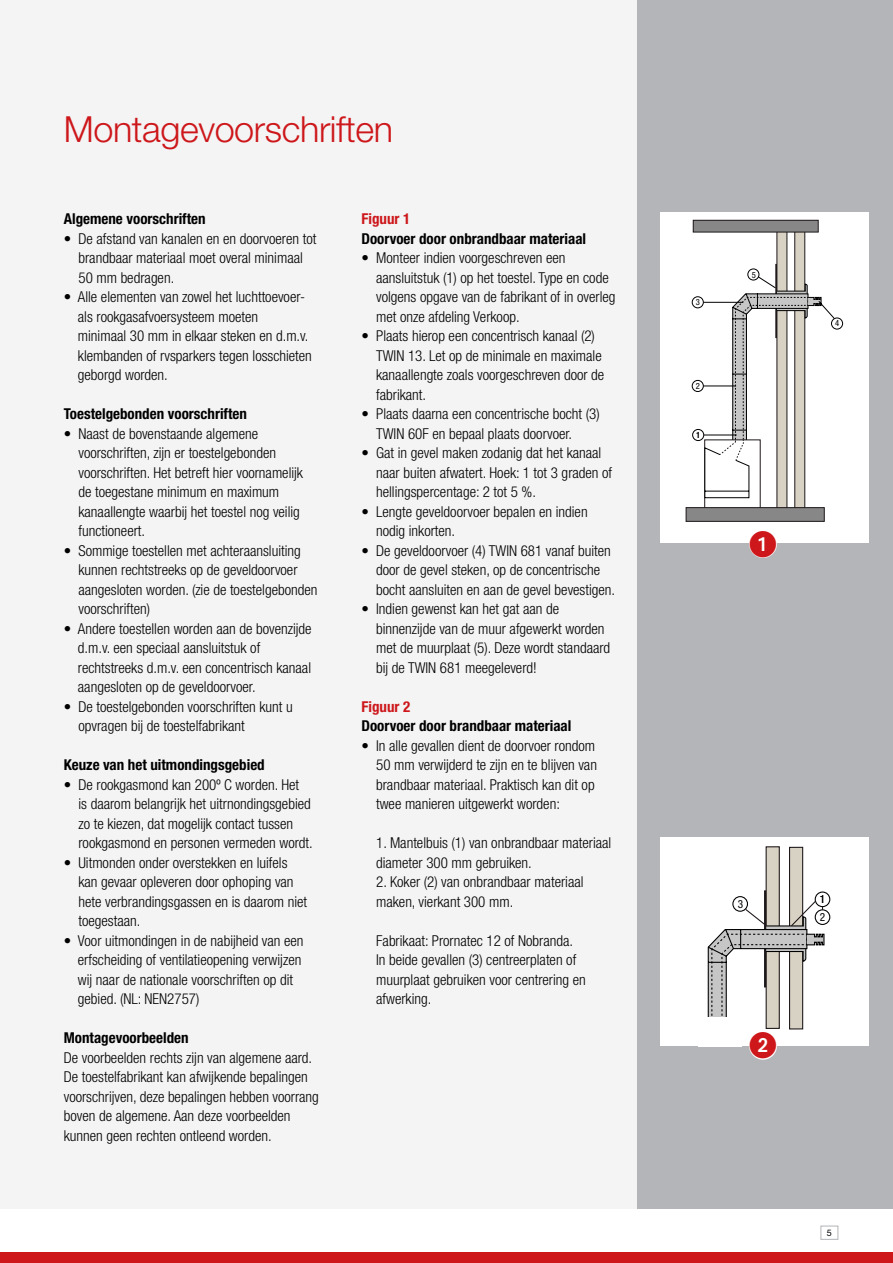
<style>
.page{position:relative;width:893px;height:1263px;background:#fff}
.page>*{position:absolute;margin:0;border:0;box-sizing:border-box;transform-origin:0 0}
.t1{font:300 36px "Helvetica Neue";letter-spacing:-.01em;color:#cd171a}
.t2{font:27px "European Pi One";color:#cd171a}
.t3{font:300 condensed 15px/19.5px "Helvetica Neue";color:#000}
.t4{font:700 condensed 15px "Helvetica Neue";color:#000}
.t5{font:700 condensed 15px "Helvetica Neue";color:#cd171a}
.t6{font:condensed 11.25px/17.9px "Helvetica Neue LT Std";color:#000}
.t7{font:9px "Helvetica Neue";color:#000}
.t8{font:condensed 8.55px "Helvetica Neue LT Std";color:#000}
</style>
<div class="page">
<div style="left:821px;top:1226px;width:17px;height:13px;background:#fff;border:1px solid #b3b5b8"></div>
<div style="left:0;top:1252px;width:893px;height:11px;background:#cd171a"></div>
<div style="left:0;top:0;width:638px;height:1208px;background:#f4f4f5"></div>
<div style="left:638px;top:0;width:255px;height:1208px;background:#b3b5b8"></div>
<div style="left:660px;top:213px;width:208px;height:330px;background:#fff"></div>
<div style="left:777px;top:231px;width:10px;height:278px;background:#d8d2c4"></div>
<div style="left:795px;top:231px;width:10px;height:278px;background:#d8d2c4"></div>
<div style="left:794px;top:231px;width:11px;height:279px;border:1px solid #1d1719"></div>
<hr style="left:775px;top:264px;width:2px;height:74px;background:#1d1719">
<div style="left:693px;top:220px;width:125px;height:12px;background:#878787"></div>
<div style="left:693px;top:220px;width:126px;height:12px;border:1px solid #1d1719"></div>
<div style="left:686px;top:507px;width:139px;height:15px;background:#878787;border:1px solid #1d1719"></div>
<div style="left:692px;top:429px;width:12px;height:12px;border:1px solid #000;border-radius:50%"></div>
<div style="left:692px;top:380px;width:12px;height:12px;border:1px solid #000;border-radius:50%"></div>
<div style="left:692px;top:296px;width:12px;height:12px;border:1px solid #000;border-radius:50%"></div>
<div style="left:747px;top:268px;width:12px;height:12px;border:1px solid #000;border-radius:50%"></div>
<div style="left:831px;top:318px;width:12px;height:11px;border:1px solid #000;border-radius:50%"></div>
<svg style="left:702px;top:276px;width:133px;height:234px"></svg>
<div style="left:660px;top:838px;width:208px;height:208px;background:#fff"></div>
<div style="left:766px;top:847px;width:13px;height:181px;background:#d8d2c4"></div>
<div style="left:766px;top:846px;width:14px;height:183px;border:1px solid #1d1719"></div>
<div style="left:789px;top:847px;width:14px;height:182px;background:#d8d2c4"></div>
<div style="left:789px;top:847px;width:14px;height:182px;border:1px solid #1d1719"></div>
<hr style="left:764px;top:890px;width:2px;height:97px;background:#1d1719">
<div style="left:815px;top:891px;width:15px;height:16px;border:1px solid #000;border-radius:50%"></div>
<div style="left:815px;top:909px;width:15px;height:16px;border:1px solid #000;border-radius:50%"></div>
<div style="left:732px;top:896px;width:16px;height:16px;border:1px solid #000;border-radius:50%"></div>
<svg style="left:707px;top:900px;width:118px;height:130px"></svg>
<div style="left:749px;top:530px;width:28px;height:28px;background:#fff;border-radius:50%"></div>
<div style="left:749px;top:1032px;width:28px;height:28px;background:#fff;border-radius:50%"></div>
<h1 class="t1" style="left:64px;top:107px;width:331px">Montagevoorschriften</h1>
<p class="t4" style="left:64px;top:210px;width:143px">Algemene voorschriften</p>
<p class="t3" style="left:78px;top:229px;width:239px;text-indent:-15px">• De afstand van kanalen en en doorvoeren tot brandbaar materiaal moet overal minimaal<br>50 mm bedragen.</p>
<p class="t3" style="left:78px;top:287px;width:236px;text-indent:-14px">• Alle elementen van zowel het luchttoevoer&shy;als rookgasafvoersysteem moeten<br>minimaal 30 mm in elkaar steken en d.m.v. klembanden of rvsparkers tegen losschieten geborgd worden.</p>
<p class="t4" style="left:64px;top:405px;width:185px">Toestelgebonden voorschriften</p>
<p class="t3" style="left:78px;top:424px;width:226px;text-indent:-15px">• Naast de bovenstaande algemene voorschriften, zijn er toestelgebonden voorschriften. Het betreft hier voornamelijk de toegestane minimum en maximum kanaallengte waarbij het toestel nog veilig functioneert.</p>
<p class="t3" style="left:78px;top:541px;width:241px;text-indent:-15px">• Sommige toestellen met achteraansluiting kunnen rechtstreeks op de geveldoorvoer aangesloten worden. (zie de toestelgebonden voorschriften)</p>
<p class="t3" style="left:78px;top:619px;width:235px;text-indent:-14px">• Andere toestellen worden aan de bovenzijde d.m.v. een speciaal aansluitstuk of rechtstreeks d.m.v. een concentrisch kanaal aangesloten op de geveldoorvoer.</p>
<p class="t3" style="left:78px;top:697px;width:216px;text-indent:-15px">• De toestelgebonden voorschriften kunt u opvragen bij de toestelfabrikant</p>
<p class="t4" style="left:64px;top:756px;width:203px">Keuze van het uitmondingsgebied</p>
<p class="t3" style="left:78px;top:775px;width:236px;text-indent:-15px">• De rookgasmond kan 200º C worden. Het<br>is daarom belangrijk het uitrnondingsgebied zo te kiezen, dat mogelijk contact tussen rookgasmond en personen vermeden wordt.</p>
<p class="t3" style="left:78px;top:853px;width:230px;text-indent:-15px">• Uitmonden onder overstekken en luifels kan gevaar opleveren door ophoping van hete verbrandingsgassen en is daarom niet toegestaan.</p>
<p class="t3" style="left:78px;top:931px;width:227px;text-indent:-14px">• Voor uitmondingen in de nabijheid van een erfscheiding of ventilatieopening verwijzen wij naar de nationale voorschriften op dit gebied. (NL: NEN2757)</p>
<p class="t4" style="left:64px;top:1029px;width:126px">Montagevoorbeelden</p>
<p class="t3" style="left:64px;top:1048px;width:257px">De voorbeelden rechts zijn van algemene aard.<br>De toestelfabrikant kan afwijkende bepalingen voorschrijven, deze bepalingen hebben voorrang boven de algemene. Aan deze voorbeelden kunnen geen rechten ontleend worden.</p>
<p class="t5" style="left:361px;top:210px;width:50px">Figuur 1</p>
<p class="t4" style="left:361px;top:229px;width:226px">Doorvoer door onbrandbaar materiaal</p>
<p class="t3" style="left:376px;top:248px;width:241px;text-indent:-15px">• Monteer indien voorgeschreven een aansluitstuk (1) op het toestel. Type en code volgens opgave van de fabrikant of in overleg met onze afdeling Verkoop.</p>
<p class="t3" style="left:376px;top:326px;width:230px;text-indent:-15px">• Plaats hierop een concentrisch kanaal (2)<br>TWIN 13. Let op de minimale en maximale kanaallengte zoals voorgeschreven door de fabrikant.</p>
<p class="t3" style="left:376px;top:404px;width:225px;text-indent:-15px">• Plaats daarna een concentrische bocht (3)<br>TWIN 60F en bepaal plaats doorvoer.</p>
<p class="t3" style="left:376px;top:443px;width:238px;text-indent:-15px">• Gat in gevel maken zodanig dat het kanaal naar buiten afwatert. Hoek: 1 tot 3 graden of hellingspercentage: 2 tot 5 %.</p>
<p class="t3" style="left:376px;top:502px;width:213px;text-indent:-15px">• Lengte geveldoorvoer bepalen en indien nodig inkorten.</p>
<p class="t3" style="left:376px;top:541px;width:240px;text-indent:-15px">• De geveldoorvoer (4) TWIN 681 vanaf buiten door de gevel steken, op de concentrische bocht aansluiten en aan de gevel bevestigen.</p>
<p class="t3" style="left:376px;top:599px;width:236px;text-indent:-15px">• Indien gewenst kan het gat aan de binnenzijde van de muur afgewerkt worden met de muurplaat (5). Deze wordt standaard bij de TWIN 681 meegeleverd!</p>
<p class="t5" style="left:361px;top:697px;width:50px">Figuur 2</p>
<p class="t4" style="left:361px;top:717px;width:211px">Doorvoer door brandbaar materiaal</p>
<p class="t3" style="left:376px;top:736px;width:222px;text-indent:-15px">• In alle gevallen dient de doorvoer rondom 50 mm verwijderd te zijn en te blijven van brandbaar materiaal. Praktisch kan dit op twee manieren uitgewerkt worden:</p>
<p class="t3" style="left:376px;top:833px;width:237px">1. Mantelbuis (1) van onbrandbaar materiaal diameter 300 mm gebruiken.</p>
<p class="t3" style="left:376px;top:872px;width:209px">2. Koker (2) van onbrandbaar materiaal maken, vierkant 300 mm.</p>
<p class="t3" style="left:376px;top:931px;width:211px">Fabrikaat: Prornatec 12 of Nobranda.<br>In beide gevallen (3) centreerplaten of muurplaat gebruiken voor centrering en afwerking.</p>
<p class="t8" style="left:696px;top:297px;width:6px">3</p>
<p class="t8" style="left:696px;top:381px;width:6px">2</p>
<p class="t8" style="left:696px;top:430px;width:6px">1</p>
<p class="t8" style="left:752px;top:270px;width:6px">5</p>
<h2 class="t2" style="left:750px;top:529px;width:28px">1</h2>
<p class="t8" style="left:835px;top:318px;width:6px">4</p>
<p class="t6" style="left:738px;top:895px;width:7px">3</p>
<p class="t6" style="left:820px;top:890px;width:7px">1<br>2</p>
<h2 class="t2" style="left:750px;top:1030px;width:28px">2</h2>
<p class="t7" style="left:827px;top:1227px;width:7px">5</p>
</div>
